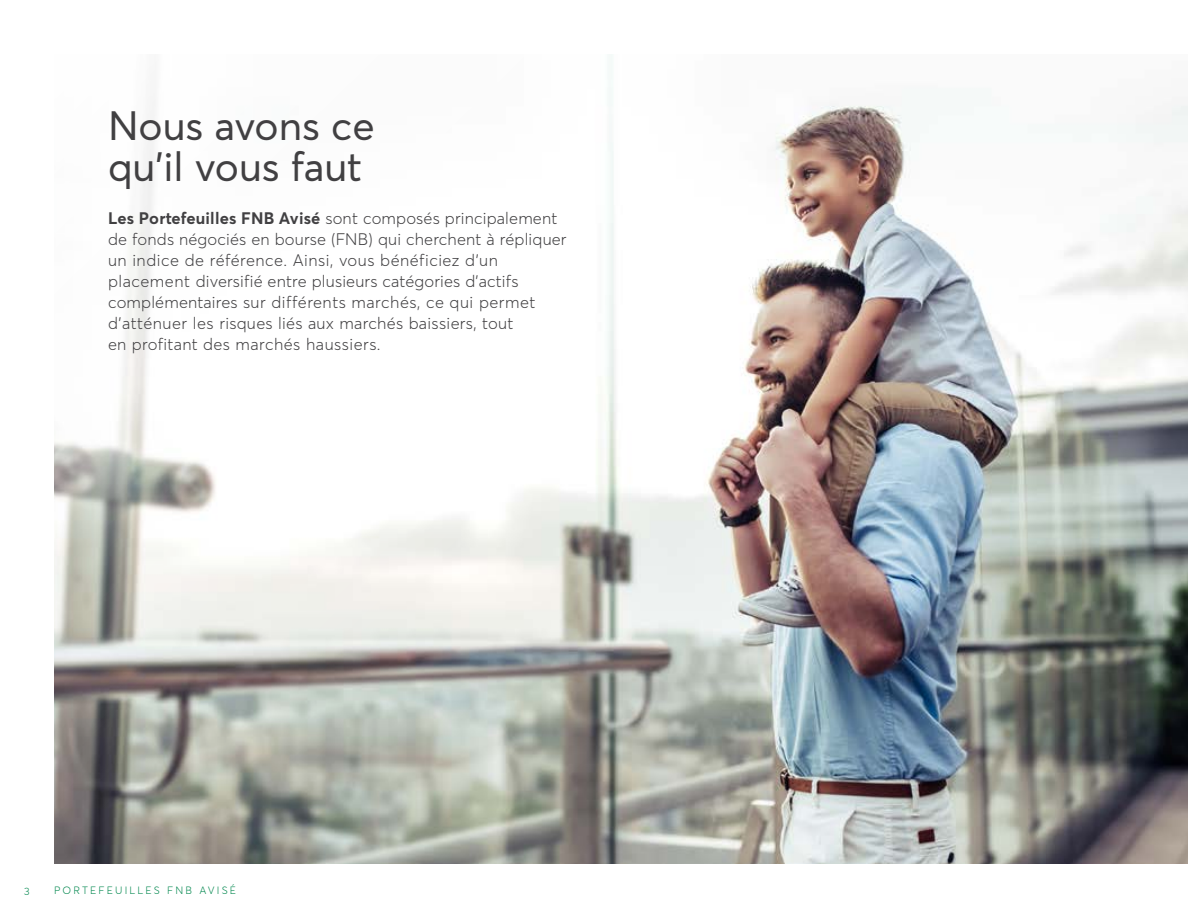
<style>
.page{position:relative;width:1188px;height:918px;background:#fff}
.page>*{position:absolute;margin:0;border:0;box-sizing:border-box;transform-origin:0 0}
.t1{font:40.5px/40.5px "Averta";color:#414042}
.t2{font:300 16.5px/21px "Averta";letter-spacing:.01em;color:#414042}
.t3{font:300 10.5px "Averta";letter-spacing:.21em;color:#00874e}
.s1{font-weight:700}
</style>
<div class="page">
<img style="left:54px;top:54px;width:1134px;height:810px">
<h3 class="t1" style="left:108px;top:106px;width:268px">Nous avons ce qu’il vous faut</h3>
<p class="t2" style="left:108px;top:208px;width:460px"><span class="s1">Les Portefeuilles FNB Avisé</span> sont composés principalement de fonds négociés en bourse (FNB) qui cherchent à répliquer un indice de référence. Ainsi, vous bénéficiez d’un placement diversifié entre plusieurs catégories d’actifs complémentaires sur différents marchés, ce qui permet d’atténuer les risques liés aux marchés baissiers, tout<br>en profitant des marchés haussiers.</p>
<p class="t3" style="left:24px;top:885px;width:7px">3</p>
<p class="t3" style="left:54px;top:884px;width:184px">PORTEFEUILLES FNB AVISÉ</p>
</div>
